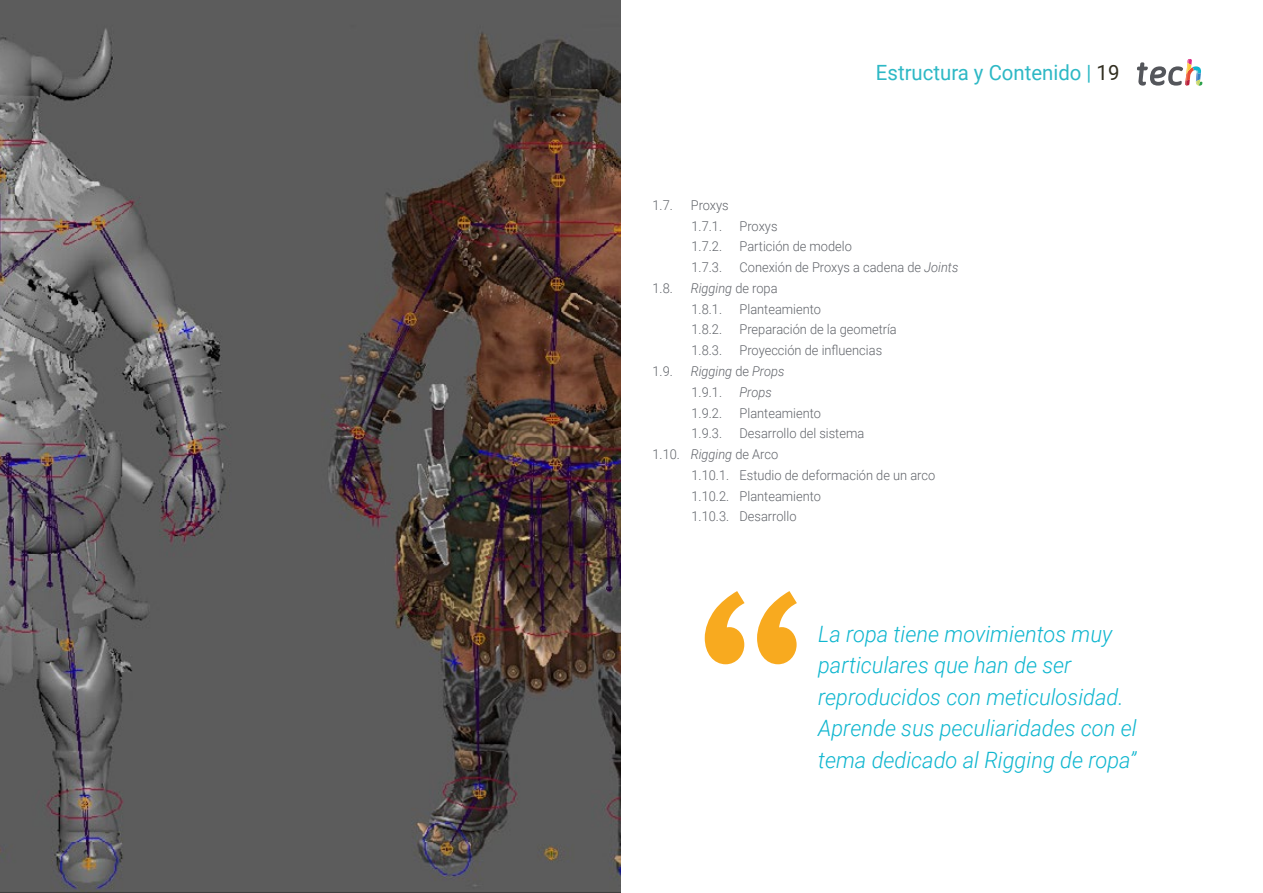
<style>
.page{position:relative;width:1263px;height:893px;background:#fff}
.page>*{position:absolute;margin:0;border:0;box-sizing:border-box;transform-origin:0 0}
.t1{font:italic 300 22.5px/31.5px "Roboto";color:#0fb6cf}
.t2{font:21px "Roboto";color:#2db8c5}
.t3{font:300 13.5px/20.7px "Roboto";color:#61646a;scale:.95 1}
.t4{font:italic 300 13.5px/20.7px "Roboto";color:#61646a;scale:.95 1}
.s1{color:#312e20}
.s2{font-style:italic}
.s3{font-style:normal}
</style>
<div class="page">
<svg style="left:1137px;top:59px;width:65px;height:27px"></svg>
<svg style="left:705px;top:591px;width:92px;height:73px"></svg>
<img style="left:0;top:0;width:621px;height:893px">
<p class="t3" style="left:652px;top:194px;width:23px">1.7.</p>
<p class="t3" style="left:691px;top:194px;width:41px">Proxys<br>1.7.1.</p>
<p class="t3" style="left:739px;top:215px;width:41px">Proxys</p>
<h2 class="t2" style="left:876px;top:57px;width:245px">Estructura y Contenido | <span class="s1">19</span></h2>
<p class="t3" style="left:691px;top:236px;width:34px">1.7.2.</p>
<p class="t3" style="left:739px;top:236px;width:120px">Partición de modelo</p>
<p class="t3" style="left:691px;top:257px;width:34px">1.7.3.</p>
<p class="t3" style="left:739px;top:257px;width:232px">Conexión de Proxys a cadena de <span class="s2">Joints</span></p>
<p class="t3" style="left:652px;top:277px;width:23px">1.8.</p>
<p class="t3" style="left:691px;top:277px;width:93px"><span class="s2">Rigging</span> de ropa<br>1.8.1.</p>
<p class="t3" style="left:739px;top:298px;width:87px">Planteamiento</p>
<p class="t3" style="left:691px;top:319px;width:34px">1.8.2.</p>
<p class="t3" style="left:739px;top:319px;width:167px">Preparación de la geometría</p>
<p class="t3" style="left:691px;top:340px;width:34px">1.8.3.</p>
<p class="t3" style="left:739px;top:340px;width:152px">Proyección de influencias</p>
<p class="t3" style="left:652px;top:360px;width:23px">1.9.</p>
<p class="t4" style="left:691px;top:360px;width:100px">Rigging <span class="s3">de</span> Props<br><span class="s3">1.9.1.</span></p>
<p class="t4" style="left:739px;top:381px;width:35px">Props</p>
<p class="t3" style="left:691px;top:402px;width:34px">1.9.2.</p>
<p class="t3" style="left:739px;top:402px;width:87px">Planteamiento</p>
<p class="t3" style="left:691px;top:423px;width:34px">1.9.3.</p>
<p class="t3" style="left:652px;top:423px;width:224px;text-indent:87px">Desarrollo del sistema<br>1.10. <span class="s2">Rigging</span> de Arco</p>
<p class="t3" style="left:691px;top:464px;width:258px">1.10.1. Estudio de deformación de un arco<br>1.10.2. Planteamiento<br>1.10.3. Desarrollo</p>
<h1 class="t1" style="left:818px;top:617px;width:320px">La ropa tiene movimientos muy particulares que han de ser reproducidos con meticulosidad.<br>Aprende sus peculiaridades con el tema dedicado al Rigging de ropa”</h1>
</div>
